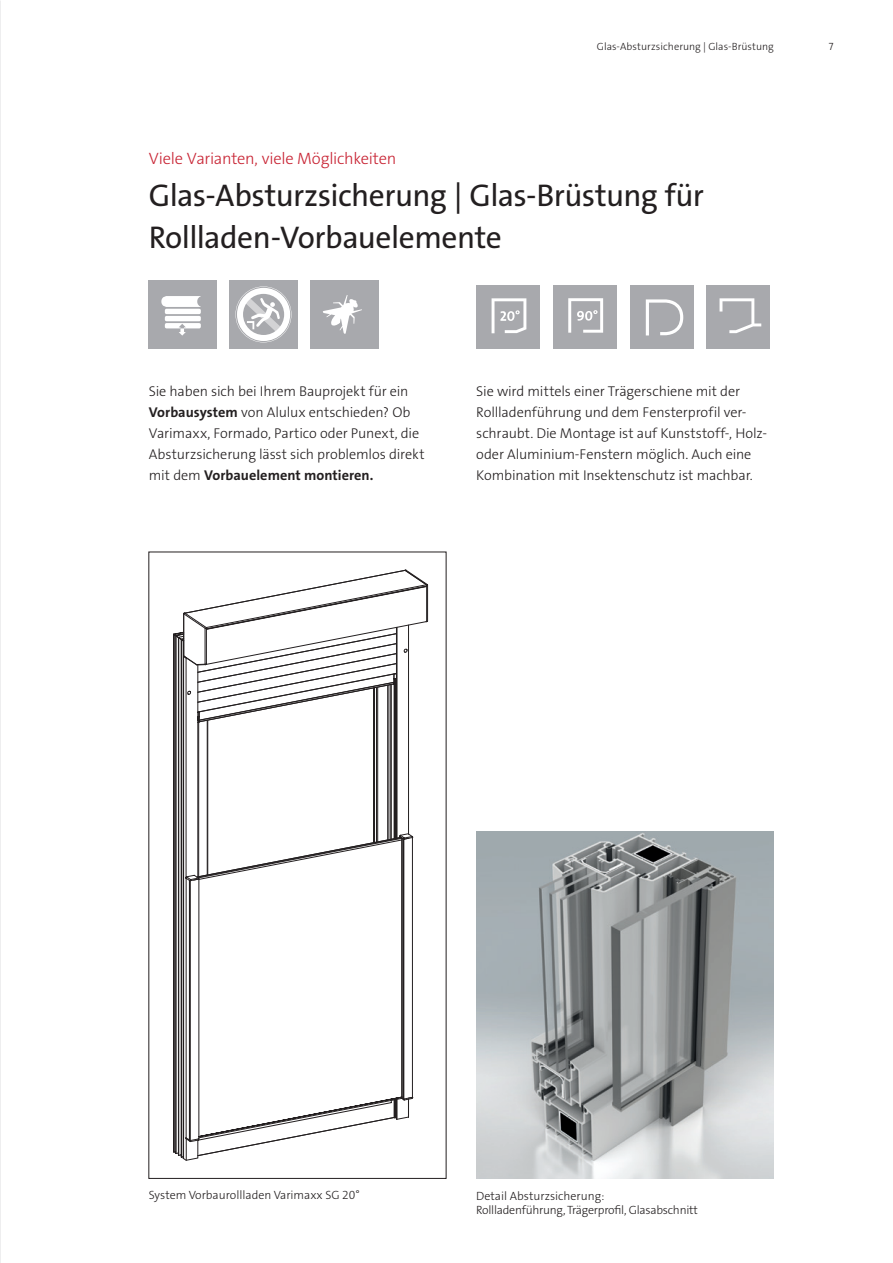
<style>
.page{position:relative;width:893px;height:1263px;background:#fff}
.page>*{position:absolute;margin:0;border:0;box-sizing:border-box;transform-origin:0 0}
.t1{font:31.5px "The Sans Os F";letter-spacing:-.015em;color:#231f20}
.t2{font:300 16.5px "The Sans Os F";letter-spacing:-.015em;color:#c82434}
.Copy{font:300 14.25px/21px "The Sans Os F";letter-spacing:-.005em;color:#231f20}
.Head_1{font:300 12px/14.4px "The Sans Os F";letter-spacing:-.02em;color:#231f20}
.Head_1-2{font:300 12px "The Sans Os F";color:#231f20}
.t3{font:300 10.5px "The Sans Os F";color:#231f20}
.s1{font-weight:700}
</style>
<div class="page">
<div style="left:149px;top:280px;width:68px;height:68px;background:#a8a9ad"></div>
<div style="left:165px;top:309px;width:36px;height:5px;background:#fff;border-radius:2px"></div>
<div style="left:165px;top:316px;width:36px;height:5px;background:#fff;border-radius:2px"></div>
<svg style="left:165px;top:323px;width:36px;height:13px"></svg>
<svg style="left:161px;top:296px;width:40px;height:11px"></svg>
<svg style="left:173px;top:570px;width:255px;height:591px"></svg>
<div style="left:310px;top:280px;width:68px;height:68px;background:#a8a9ad"></div>
<svg style="left:323px;top:295px;width:39px;height:39px"></svg>
<div style="left:229px;top:280px;width:68px;height:68px;background:#a8a9ad"></div>
<svg style="left:235px;top:286px;width:56px;height:56px"></svg>
<div style="left:630px;top:285px;width:63px;height:64px;background:#a8a9ad"></div>
<svg style="left:646px;top:299px;width:37px;height:36px"></svg>
<div style="left:706px;top:285px;width:64px;height:64px;background:#a8a9ad"></div>
<svg style="left:719px;top:298px;width:42px;height:35px"></svg>
<div style="left:476px;top:285px;width:64px;height:64px;background:#a8a9ad"></div>
<svg style="left:492px;top:298px;width:34px;height:35px"></svg>
<div style="left:553px;top:285px;width:64px;height:63px;background:#a8a9ad"></div>
<svg style="left:568px;top:298px;width:35px;height:35px"></svg>
<img style="left:0;top:0;width:1px;height:1263px">
<img style="left:476px;top:831px;width:298px;height:348px">
<p class="t3" style="left:597px;top:40px;width:179px">Glas-Absturzsicherung | Glas-Brüstung</p>
<p class="t3" style="left:829px;top:40px;width:6px">7</p>
<p class="t2" style="left:149px;top:148px;width:249px">Viele Varianten, viele Möglichkeiten</p>
<p class="t1" style="left:149px;top:175px;width:557px">Glas-Absturzsicherung | Glas-Brüstung für</p>
<p class="t1" style="left:149px;top:217px;width:355px">Rollladen-Vorbauelemente</p>
<p class="Copy" style="left:149px;top:381px;width:261px">Sie haben sich bei Ihrem Bauprojekt für ein</p>
<p class="Copy" style="left:149px;top:402px;width:277px"><span class="s1">Vorbausystem</span> von Alulux entschieden? Ob Varimaxx, Formado, Partico oder Punext, die Absturzsicherung lässt sich problemlos direkt mit dem <span class="s1">Vorbauelement montieren.</span></p>
<p class="Copy" style="left:476px;top:381px;width:292px">Sie wird mittels einer Trägerschiene mit der Rollladenführung und dem Fensterprofil ver&shy;schraubt. Die Montage ist auf Kunststoff-, Holz&shy;oder Aluminium-Fenstern möglich. Auch eine Kombination mit Insektenschutz ist machbar.</p>
<p class="Head_1-2" style="left:149px;top:1187px;width:213px">System Vorbaurollladen Varimaxx SG 20°</p>
<p class="Head_1" style="left:476px;top:1188px;width:223px">Detail Absturzsicherung:<br>Rollladenführung, Trägerprofil, Glasabschnitt</p>
</div>
